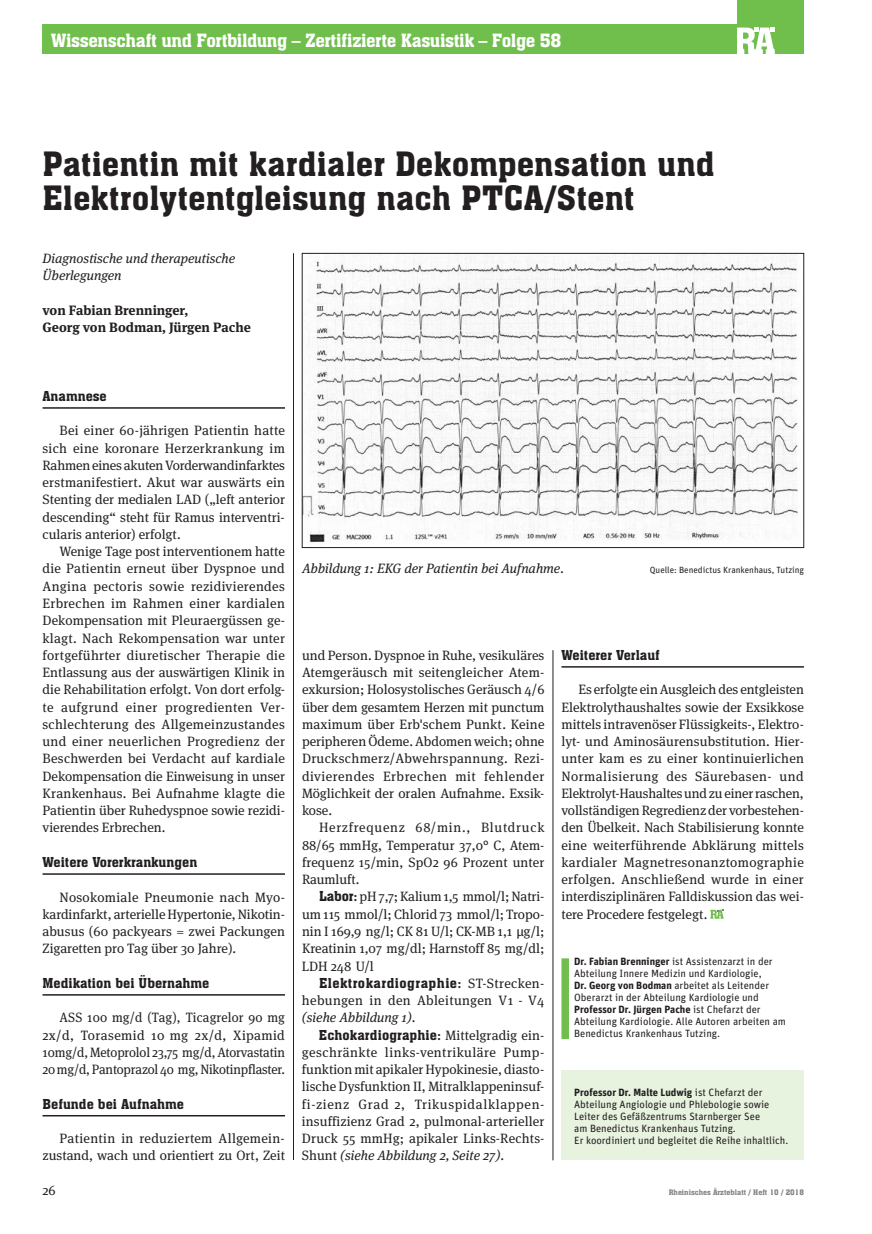
<style>
.page{position:relative;width:872px;height:1234px;background:#fff}
.page>*{position:absolute;margin:0;border:0;box-sizing:border-box;transform-origin:0 0}
.t1{font:33px/34.5px "Aachen BT";color:#231f20}
.t2{font:18px "Aachen BT";letter-spacing:-.025em;color:#fff}
.t3{font:13.5px/17.2px "Meta Serif OT";color:#231f20;text-align:justify}
.t4{font:13.5px/17.2px "Meta Serif OT";color:#231f20;text-align:justify;scale:.96 1}
.t5{font:13.5px "Aachen BT";color:#231f20}
.t6{font:italic 13.5px/17.2px "Meta Serif OT";color:#231f20}
.t7{font:13.5px/17.2px "Meta Serif OT";letter-spacing:.025em;color:#231f20}
.t8{font:700 13.5px/17.2px "Meta Serif OT";color:#231f20}
.t9{font:13.5px "Aachen BT";letter-spacing:.035em;color:#231f20}
.t10{font:10.5px/12px "Unit";color:#231f20}
.t11{font:9px "Unit";color:#231f20}
.t12{font:7.5px "Aachen BT";color:#808285}
.s1{font-family:"Aachen BT"}
.s2{font-family:"Meta Serif OT"}
.s3{font-style:italic}
.s4{font-weight:700}
</style>
<div class="page">
<div style="left:737px;top:0;width:67px;height:54px;background:#70bf4c"></div>
<svg style="left:737px;top:28px;width:37px;height:26px"></svg>
<div style="left:43px;top:25px;width:694px;height:29px;background:#70bf4c"></div>
<hr style="left:561px;top:666px;width:243px;height:1px;background:#231f20">
<svg style="left:710px;top:909px;width:13px;height:9px"></svg>
<hr style="left:293px;top:253px;width:1px;height:906px;background:#231f20">
<hr style="left:553px;top:650px;width:1px;height:510px;background:#231f20">
<hr style="left:43px;top:407px;width:242px;height:1px;background:#231f20">
<hr style="left:43px;top:873px;width:242px;height:1px;background:#231f20">
<hr style="left:43px;top:993px;width:242px;height:2px;background:#231f20">
<hr style="left:43px;top:1114px;width:242px;height:2px;background:#231f20">
<div style="left:561px;top:1070px;width:243px;height:90px;background:#e7f2df"></div>
<img style="left:304px;top:255px;width:494px;height:288px">
<div style="left:302px;top:253px;width:502px;height:294px;border:1px solid #231f20"></div>
<div style="left:561px;top:958px;width:8px;height:80px;background:#70bf4c"></div>
<h2 class="t2" style="left:51px;top:29px;width:512px">Wissenschaft und Fortbildung – Zertifizierte Kasuistik – Folge 58</h2>
<h1 class="t1" style="left:43px;top:146px;width:674px">Patientin mit kardialer Dekompensation und<br>Elektrolytentgleisung nach PTCA/Stent</h1>
<p class="t6" style="left:43px;top:249px;width:194px">Diagnostische und therapeutische<br>Überlegungen</p>
<p class="t8" style="left:43px;top:301px;width:210px">von Fabian Brenninger,<br>Georg von Bodman, Jürgen Pache</p>
<p class="t5" style="left:43px;top:387px;width:66px">Anamnese</p>
<p class="t3" style="left:43px;top:422px;width:244px;text-indent:17px">Bei einer 60-jährigen Patientin hatte sich eine koronare Herzerkrankung im Rahmen eines akuten Vorderwandinfarktes erstmanifestiert. Akut war auswärts ein Stenting der medialen LAD („left anterior descending“ steht für Ramus interventri&shy;cularis anterior) erfolgt.</p>
<p class="t3" style="left:43px;top:542px;width:244px;text-indent:17px">Wenige Tage post interventionem hatte die Patientin erneut über Dyspnoe und Angina pectoris sowie rezidivierendes Erbrechen im Rahmen einer kardialen Dekompensation mit Pleuraergüssen ge&shy;klagt. Nach Rekompensation war unter fortgeführter diuretischer Therapie die Entlassung aus der auswärtigen Klinik in die Rehabilitation erfolgt. Von dort erfolg&shy;te aufgrund einer progredienten Ver&shy;schlechterung des Allgemeinzustandes und einer neuerlichen Progredienz der Beschwerden bei Verdacht auf kardiale Dekompensation die Einweisung in unser Krankenhaus. Bei Aufnahme klagte die Patientin über Ruhedyspnoe sowie rezidi&shy;vierendes Erbrechen.</p>
<p class="t5" style="left:43px;top:853px;width:156px">Weitere Vorerkrankungen</p>
<p class="t3" style="left:43px;top:888px;width:244px;text-indent:17px">Nosokomiale Pneumonie nach Myo&shy;kardinfarkt, arterielle Hypertonie, Nikotin&shy;abusus (60 packyears = zwei Packungen Zigaretten pro Tag über 30 Jahre).</p>
<p class="t5" style="left:43px;top:974px;width:168px">Medikation bei Übernahme</p>
<p class="t4" style="left:43px;top:1008px;width:254px;text-indent:17px">ASS 100 mg/d (Tag), Ticagrelor 90 mg 2x/d, Torasemid 10 mg 2x/d, Xipamid 10mg/d, Metoprolol 23,75 mg/d, Atorvastatin 20 mg/d, Pantoprazol 40 mg, Nikotinpflaster.</p>
<p class="t5" style="left:43px;top:1094px;width:143px">Befunde bei Aufnahme</p>
<p class="t3" style="left:43px;top:1129px;width:244px;text-align:right">Patientin in reduziertem Allgemein&shy;zustand, wach und orientiert zu Ort, Zeit</p>
<p class="t6" style="left:302px;top:560px;width:263px">Abbildung 1: EKG der Patientin bei Aufnahme.</p>
<p class="t11" style="left:650px;top:564px;width:156px">Quelle: Benedictus Krankenhaus, Tutzing</p>
<p class="t3" style="left:302px;top:646px;width:244px">und Person. Dyspnoe in Ruhe, vesikuläres Atemgeräusch mit seitengleicher Atem&shy;exkursion; Holosystolisches Geräusch 4/6 über dem gesamtem Herzen mit punctum maximum über Erb'schem Punkt. Keine peripheren Ödeme. Abdomen weich; ohne Druckschmerz/Abwehrspannung. Rezi&shy;divierendes Erbrechen mit fehlender Möglichkeit der oralen Aufnahme. Exsik&shy;kose.</p>
<p class="t3" style="left:302px;top:818px;width:244px;text-indent:17px">Herzfrequenz 68/min., Blutdruck 88/65 mmHg, Temperatur 37,0° C, Atem&shy;frequenz 15/min, SpO2 96 Prozent unter Raumluft.</p>
<p class="t3" style="left:302px;top:887px;width:244px;text-indent:17px"><span class="s1">Labor:</span> pH 7,7; Kalium 1,5 mmol/l; Natri&shy;um 115 mmol/l; Chlorid 73 mmol/l; Tropo&shy;nin I 169,9 ng/l; CK 81 U/l; CK-MB 1,1 µg/l; Kreatinin 1,07 mg/dl; Harnstoff 85 mg/dl; LDH 248 U/l</p>
<p class="t9" style="left:319px;top:974px;width:225px">Elektrokardiographie: <span class="s2">ST-Strecken-</span></p>
<p class="t7" style="left:302px;top:991px;width:244px">hebungen in den Ableitungen V1 - V4 <span class="s3">(siehe Abbildung 1)</span>.</p>
<p class="t5" style="left:319px;top:1025px;width:227px">Echokardiographie: <span class="s2">Mittelgradig ein-</span></p>
<p class="t3" style="left:302px;top:1043px;width:244px">geschränkte links-ventrikuläre Pump&shy;funktion mit apikaler Hypokinesie, diasto&shy;lische Dysfunktion II, Mitralklappeninsuf&shy;fi-zienz Grad 2, Trikuspidalklappen&shy;insuffizienz Grad 2, pulmonal-arterieller Druck 55 mmHg; apikaler Links-Rechts-Shunt <span class="s3">(siehe Abbildung 2, Seite 27)</span>.</p>
<p class="t5" style="left:561px;top:646px;width:100px">Weiterer Verlauf</p>
<p class="t3" style="left:561px;top:680px;width:244px;text-indent:17px">Es erfolgte ein Ausgleich des entgleisten Elektrolythaushaltes sowie der Exsikkose mittels intravenöser Flüssigkeits-, Elektro&shy;lyt- und Aminosäurensubstitution. Hier&shy;unter kam es zu einer kontinuierlichen Normalisierung des Säurebasen- und Elektrolyt-Haushaltes und zu einer raschen, vollständigen Regredienz der vorbestehen&shy;den Übelkeit. Nach Stabilisierung konnte eine weiterführende Abklärung mittels kardialer Magnetresonanztomographie erfolgen. Anschließend wurde in einer interdisziplinären Falldiskussion das wei&shy;tere Procedere festgelegt.</p>
<p class="t10" style="left:574px;top:955px;width:213px"><span class="s4">Dr. Fabian Brenninger</span> ist Assistenzarzt in der Abteilung Innere Medizin und Kardiologie,<br><span class="s4">Dr. Georg von Bodman</span> arbeitet als Leitender Oberarzt in der Abteilung Kardiologie und <span class="s4">Professor Dr. Jürgen Pache</span> ist Chefarzt der Abteilung Kardiologie. Alle Autoren arbeiten am Benedictus Krankenhaus Tutzing.</p>
<p class="t10" style="left:574px;top:1085px;width:215px"><span class="s4">Professor Dr. Malte Ludwig</span> ist Chefarzt der Abteilung Angiologie und Phlebologie sowie Leiter des Gefäßzentrums Starnberger See<br>am Benedictus Krankenhaus Tutzing.<br>Er koordiniert und begleitet die Reihe inhaltlich.</p>
<p class="t3" style="left:43px;top:1181px;width:15px">26</p>
<p class="t12" style="left:668px;top:1187px;width:137px">Rheinisches Ärzteblatt / Heft 10 / 2018</p>
</div>
